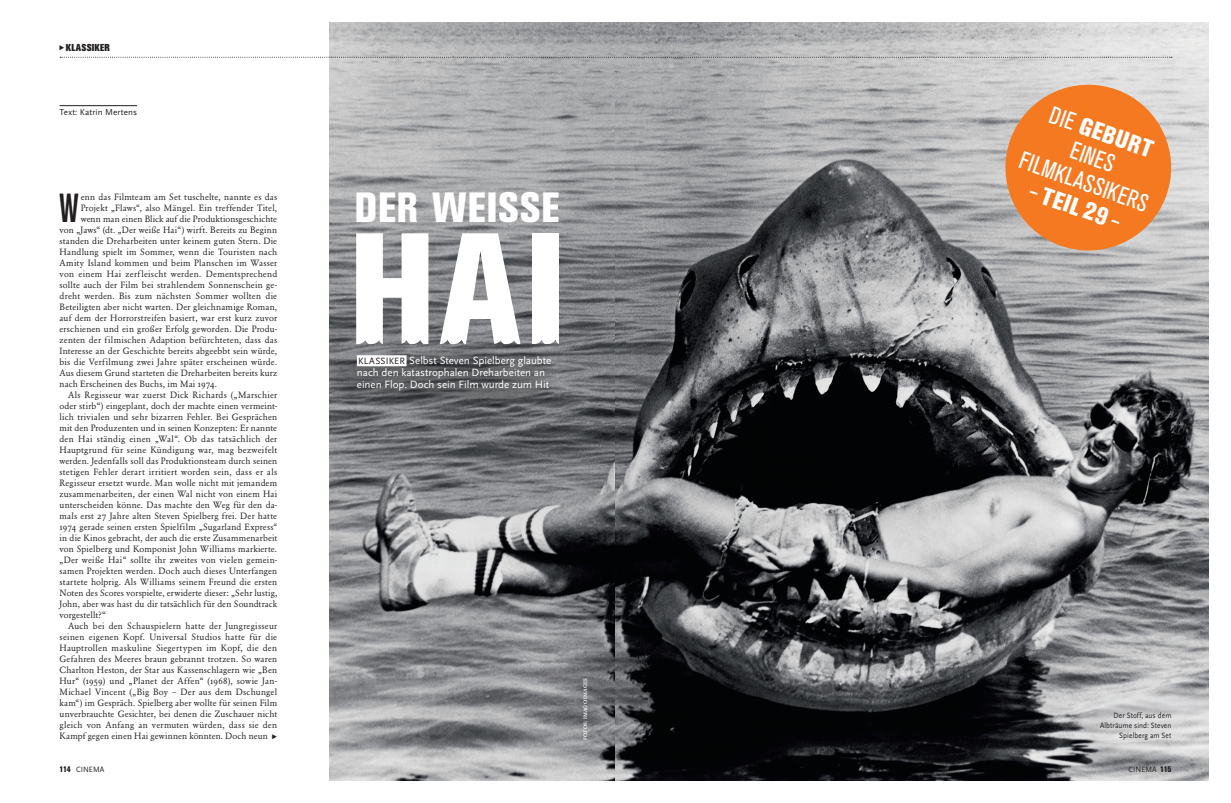
<style>
.page{position:relative;width:1231px;height:803px;background:#fff}
.page>*{position:absolute;margin:0;border:0;box-sizing:border-box;transform-origin:0 0}
.t1{font:800 condensed 157px "Akzidenz Grotesk BE";color:#fff}
.t2{font:800 condensed 41.8px "Akzidenz Grotesk BE";letter-spacing:.015em;color:#fff}
.t3{font:500 condensed 40.2px "Akzidenz Grotesk BE";color:#231f20}
.t4{font:condensed 24.5px/26.3px "Akzidenz Grotesk BE";color:#fff;text-align:center}
.t5{font:800 condensed 24.5px "Akzidenz Grotesk BE";color:#fff}
.t6{font:11px/12px "Scala Sans";letter-spacing:-.005em;color:#fff}
.t7{font:800 10px "Akzidenz Grotesk BE";letter-spacing:.025em;color:#231f20;scale:.95 1}
.t8{font:10px "Scala Sans";color:#231f20;scale:.95 1}
.t9{font:9px "Garamond BE Regular";letter-spacing:.02em;color:#231f20}
.t10{font:9px "Scala Sans";letter-spacing:.015em;color:#231f20}
.t11{font:8px/10px "Scala Sans";letter-spacing:.015em;color:#231f20;text-align:right;scale:.9 1}
.t12{font:8px "Scala Sans";letter-spacing:.015em;color:#231f20;scale:.95 1}
.t13{font:5px "Garamond BE Medium";letter-spacing:.03em;color:#fff}
.s1{font-family:"Scala Sans";font-weight:400}
.s2{font-weight:800}
.s3{font-weight:400}
.s4{font-family:"Akzidenz Grotesk BE";font-weight:800}
.s5{font-family:"Scala Sans Caps";font-size:9.5px;color:#231f20}
</style>
<div class="page">
<img style="left:330px;top:23px;width:285px;height:757px">
<img style="left:615px;top:23px;width:593px;height:757px">
<svg style="left:60px;top:57px;width:1111px;height:1px"></svg>
<hr style="left:60px;top:105px;width:77px;height:1px;background:#231f20">
<div style="left:357px;top:355px;width:49px;height:11px;background:#fff"></div>
<svg style="left:994px;top:74px;width:187px;height:187px;background:#e39761"></svg>
<img style="left:343px;top:339px;width:135px;height:8px">
<img style="left:478px;top:339px;width:152px;height:8px">
<p class="t7" style="left:59px;top:41px;width:55px"><span class="s1">Ω</span>KLASSIKER</p>
<h3 class="t4" style="left:1042px;top:97px;width:136px;rotate:20deg">DIE <span class="s2">GEBURT<br></span>EINES<br>FILMKLASSIKERS</h3>
<p class="t10" style="left:60px;top:107px;width:79px">Text: Katrin Mertens</p>
<h3 class="t5" style="left:1035px;top:176px;width:97px;rotate:20deg"><span class="s3">–</span> TEIL 29 <span class="s3">–</span></h3>
<h2 class="t2" style="left:354px;top:183px;width:206px">DER WEISSE</h2>
<h3 class="t3" style="left:59px;top:185px;width:21px">W</h3>
<p class="t9" style="left:81px;top:191px;width:198px">enn das Filmteam am Set tuschelte, nannte es das</p>
<p class="t9" style="left:81px;top:202px;width:198px">Projekt „Flaws“, also Mängel. Ein treffender Titel,</p>
<p class="t9" style="left:81px;top:213px;width:198px">wenn man einen Blick auf die Produktionsgeschichte</p>
<p class="t9" style="left:60px;top:224px;width:219px">von „Jaws“ (dt. „Der weiße Hai“) wirft. Bereits zu Beginn</p>
<p class="t9" style="left:60px;top:235px;width:219px">standen die Dreharbeiten unter keinem guten Stern. Die</p>
<p class="t9" style="left:60px;top:246px;width:219px">Handlung spielt im Sommer, wenn die Touristen nach</p>
<p class="t9" style="left:60px;top:257px;width:219px">Amity Island kommen und beim Planschen im Wasser</p>
<p class="t9" style="left:60px;top:268px;width:219px">von einem Hai zerfleischt werden. Dementsprechend</p>
<p class="t9" style="left:60px;top:279px;width:219px">sollte auch der Film bei strahlendem Sonnenschein ge-</p>
<p class="t9" style="left:60px;top:290px;width:219px">dreht werden. Bis zum nächsten Sommer wollten die</p>
<p class="t9" style="left:60px;top:301px;width:219px">Beteiligten aber nicht warten. Der gleichnamige Roman,</p>
<p class="t9" style="left:60px;top:312px;width:219px">auf dem der Horrorstreifen basiert, war erst kurz zuvor</p>
<p class="t9" style="left:60px;top:323px;width:219px">erschienen und ein großer Erfolg geworden. Die Produ-</p>
<p class="t9" style="left:60px;top:334px;width:219px">zenten der filmischen Adaption befürchteten, dass das</p>
<p class="t9" style="left:60px;top:345px;width:219px">Interesse an der Geschichte bereits abgeebbt sein würde,</p>
<p class="t9" style="left:60px;top:356px;width:219px">bis die Verfilmung zwei Jahre später erscheinen würde.</p>
<p class="t9" style="left:60px;top:367px;width:219px">Aus diesem Grund starteten die Dreharbeiten bereits kurz</p>
<p class="t9" style="left:60px;top:378px;width:159px">nach Erscheinen des Buchs, im Mai 1974.</p>
<p class="t9" style="left:68px;top:389px;width:211px">Als Regisseur war zuerst Dick Richards („Marschier</p>
<p class="t9" style="left:60px;top:400px;width:219px">oder stirb“) eingeplant, doch der machte einen vermeint-</p>
<p class="t9" style="left:60px;top:411px;width:219px">lich trivialen und sehr bizarren Fehler. Bei Gesprächen</p>
<p class="t9" style="left:60px;top:422px;width:219px">mit den Produzenten und in seinen Konzepten: Er nannte</p>
<p class="t9" style="left:60px;top:433px;width:219px">den Hai ständig einen „Wal“. Ob das tatsächlich der</p>
<p class="t9" style="left:60px;top:444px;width:219px">Hauptgrund für seine Kündigung war, mag bezweifelt</p>
<p class="t9" style="left:60px;top:455px;width:219px">werden. Jedenfalls soll das Produktionsteam durch seinen</p>
<p class="t9" style="left:60px;top:466px;width:219px">stetigen Fehler derart irritiert worden sein, dass er als</p>
<p class="t9" style="left:60px;top:477px;width:219px">Regisseur ersetzt wurde. Man wolle nicht mit jemandem</p>
<p class="t9" style="left:60px;top:488px;width:219px">zusammenarbeiten, der einen Wal nicht von einem Hai</p>
<p class="t9" style="left:60px;top:499px;width:219px">unterscheiden könne. Das machte den Weg für den da-</p>
<p class="t9" style="left:60px;top:510px;width:219px">mals erst 27 Jahre alten Steven Spielberg frei. Der hatte</p>
<p class="t9" style="left:60px;top:521px;width:219px">1974 gerade seinen ersten Spielfilm „Sugarland Express“</p>
<p class="t9" style="left:60px;top:532px;width:219px">in die Kinos gebracht, der auch die erste Zusammenarbeit</p>
<p class="t9" style="left:60px;top:543px;width:219px">von Spielberg und Komponist John Williams markierte.</p>
<p class="t9" style="left:60px;top:554px;width:219px">„Der weiße Hai“ sollte ihr zweites von vielen gemein-</p>
<p class="t9" style="left:60px;top:565px;width:219px">samen Projekten werden. Doch auch dieses Unterfangen</p>
<p class="t9" style="left:60px;top:576px;width:219px">startete holprig. Als Williams seinem Freund die ersten</p>
<p class="t9" style="left:60px;top:587px;width:219px">Noten des Scores vorspielte, erwiderte dieser: „Sehr lustig,</p>
<p class="t9" style="left:60px;top:598px;width:219px">John, aber was hast du dir tatsächlich für den Soundtrack</p>
<p class="t9" style="left:60px;top:609px;width:48px">vorgestellt?“</p>
<p class="t9" style="left:68px;top:620px;width:211px">Auch bei den Schauspielern hatte der Jungregisseur</p>
<p class="t9" style="left:60px;top:631px;width:219px">seinen eigenen Kopf. Universal Studios hatte für die</p>
<p class="t9" style="left:60px;top:642px;width:219px">Hauptrollen maskuline Siegertypen im Kopf, die den</p>
<p class="t9" style="left:60px;top:653px;width:219px">Gefahren des Meeres braun gebrannt trotzen. So waren</p>
<p class="t9" style="left:60px;top:664px;width:219px">Charlton Heston, der Star aus Kassenschlagern wie „Ben</p>
<p class="t9" style="left:60px;top:675px;width:219px">Hur“ (1959) und „Planet der Affen“ (1968), sowie Jan-</p>
<p class="t9" style="left:60px;top:686px;width:219px">Michael Vincent („Big Boy – Der aus dem Dschungel</p>
<p class="t9" style="left:60px;top:697px;width:219px">kam“) im Gespräch. Spielberg aber wollte für seinen Film</p>
<p class="t9" style="left:60px;top:708px;width:219px">unverbrauchte Gesichter, bei denen die Zuschauer nicht</p>
<p class="t9" style="left:60px;top:719px;width:219px">gleich von Anfang an vermuten würden, dass sie den</p>
<p class="t9" style="left:60px;top:730px;width:210px">Kampf gegen einen Hai gewinnen könnten. Doch neun</p>
<p class="t12" style="left:60px;top:764px;width:49px"><span class="s4">114</span> CINEMA</p>
<p class="t12" style="left:1128px;top:764px;width:47px">CINEMA <span class="s4">115</span></p>
<h1 class="t1" style="left:348px;top:198px;width:220px">HAI</h1>
<p class="t6" style="left:357px;top:354px;width:196px"><span class="s5">KLASSIKER</span> Selbst Steven Spielberg glaubte nach den katastrophalen Dreharbeiten an einen Flop. Doch sein Film wurde zum Hit</p>
<p class="t13" style="left:582px;top:739px;width:63px;rotate:-90deg">FOTOS: IMAGO IMAGES</p>
<p class="t11" style="left:1099px;top:710px;width:81px">Der Stoff, aus dem<br>Albträume sind: Steven<br>Spielberg am Set</p>
<p class="t8" style="left:271px;top:730px;width:8px">Ω</p>
</div>
